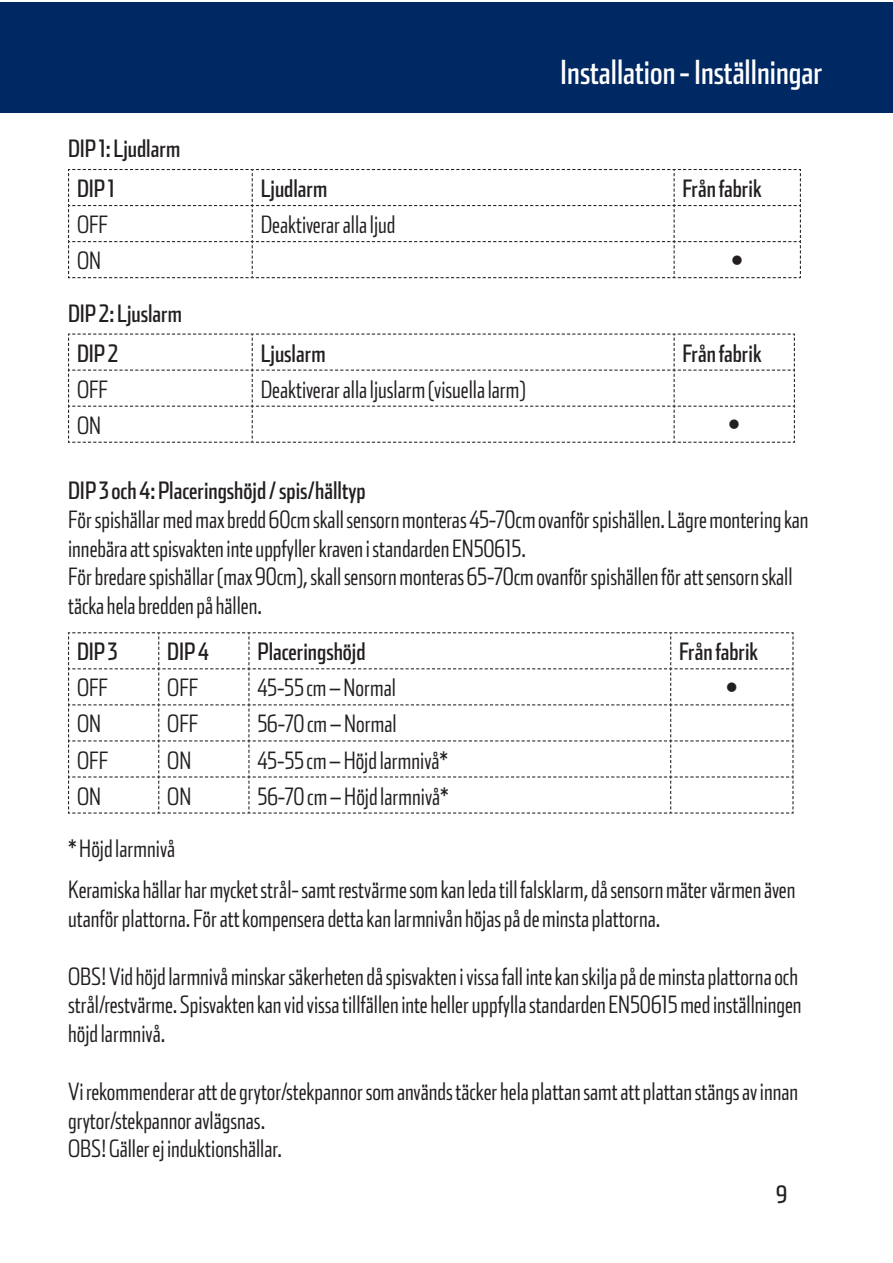
<style>
.page{position:relative;width:893px;height:1263px;background:#fff}
.page>*{position:absolute;margin:0;border:0;box-sizing:border-box;transform-origin:0 0}
.t1{font:33.15px "Stainless Comp";color:#fff}
.t2{font:300 24px/28.8px "Stainless Comp";color:#231f20}
.t3{font:24px "Stainless Comp";color:#231f20}
.s1{font-weight:400}
</style>
<div class="page">
<div style="left:0;top:2px;width:893px;height:110px;background:#002964"></div>
<svg style="left:68px;top:632px;width:726px;height:182px"></svg>
<svg style="left:68px;top:169px;width:733px;height:110px"></svg>
<svg style="left:68px;top:333px;width:727px;height:110px"></svg>
<p class="t3" style="left:68px;top:134px;width:114px">DIP 1: Ljudlarm</p>
<p class="t1" style="left:560px;top:53px;width:264px">Installation - Inställningar</p>
<p class="t3" style="left:77px;top:174px;width:39px">DIP 1</p>
<p class="t3" style="left:261px;top:174px;width:68px">Ljudlarm</p>
<p class="t3" style="left:683px;top:174px;width:81px">Från fabrik</p>
<p class="t2" style="left:77px;top:210px;width:33px">OFF</p>
<p class="t2" style="left:261px;top:210px;width:136px">Deaktiverar alla ljud</p>
<p class="t2" style="left:77px;top:246px;width:26px">ON</p>
<p class="t3" style="left:68px;top:299px;width:116px">DIP 2: Ljuslarm</p>
<p class="t3" style="left:77px;top:339px;width:43px">DIP 2</p>
<p class="t3" style="left:261px;top:339px;width:66px">Ljuslarm</p>
<p class="t3" style="left:683px;top:339px;width:81px">Från fabrik</p>
<p class="t2" style="left:77px;top:374px;width:33px">OFF</p>
<p class="t2" style="left:261px;top:374px;width:267px">Deaktiverar alla ljuslarm (visuella larm)</p>
<p class="t2" style="left:77px;top:410px;width:26px">ON</p>
<p class="t2" style="left:68px;top:475px;width:742px"><span class="s1">DIP 3 och 4: Placeringshöjd / spis/hälltyp<br></span>För spishällar med max bredd 60cm skall sensorn monteras 45-70cm ovanför spishällen. Lägre montering kan innebära att spisvakten inte uppfyller kraven i standarden EN50615.<br>För bredare spishällar (max 90cm), skall sensorn monteras 65-70cm ovanför spishällen för att sensorn skall täcka hela bredden på hällen.</p>
<p class="t3" style="left:77px;top:637px;width:42px">DIP 3</p>
<p class="t3" style="left:167px;top:637px;width:43px">DIP 4</p>
<p class="t3" style="left:257px;top:637px;width:110px">Placeringshöjd</p>
<p class="t3" style="left:679px;top:637px;width:81px">Från fabrik</p>
<p class="t2" style="left:77px;top:673px;width:33px">OFF</p>
<p class="t2" style="left:167px;top:673px;width:33px">OFF</p>
<p class="t2" style="left:257px;top:673px;width:140px">45-55 cm – Normal</p>
<p class="t2" style="left:77px;top:709px;width:26px">ON</p>
<p class="t2" style="left:167px;top:709px;width:33px">OFF</p>
<p class="t2" style="left:257px;top:709px;width:141px">56-70 cm – Normal</p>
<p class="t2" style="left:77px;top:745px;width:33px">OFF</p>
<p class="t2" style="left:167px;top:745px;width:26px">ON</p>
<p class="t2" style="left:257px;top:745px;width:192px">45-55 cm – Höjd larmnivå*</p>
<p class="t2" style="left:77px;top:781px;width:26px">ON</p>
<p class="t2" style="left:167px;top:781px;width:26px">ON</p>
<p class="t2" style="left:258px;top:781px;width:193px">56-70 cm – Höjd larmnivå*</p>
<p class="t2" style="left:68px;top:827px;width:729px;line-height:41.5px">* Höjd larmnivå<br>Keramiska hällar har mycket strål- samt restvärme som kan leda till falsklarm, då sensorn mäter värmen även</p>
<p class="t2" style="left:68px;top:903px;width:594px">utanför plattorna. För att kompensera detta kan larmnivån höjas på de minsta plattorna.</p>
<p class="t2" style="left:68px;top:961px;width:735px">OBS! Vid höjd larmnivå minskar säkerheten då spisvakten i vissa fall inte kan skilja på de minsta plattorna och strål/restvärme. Spisvakten kan vid vissa tillfällen inte heller uppfylla standarden EN50615 med inställningen höjd larmnivå.</p>
<p class="t2" style="left:68px;top:1076px;width:732px">Vi rekommenderar att de grytor/stekpannor som används täcker hela plattan samt att plattan stängs av innan grytor/stekpannor avlägsnas.<br>OBS! Gäller ej induktionshällar.</p>
<p class="t3" style="left:776px;top:1180px;width:12px">9</p>
</div>
